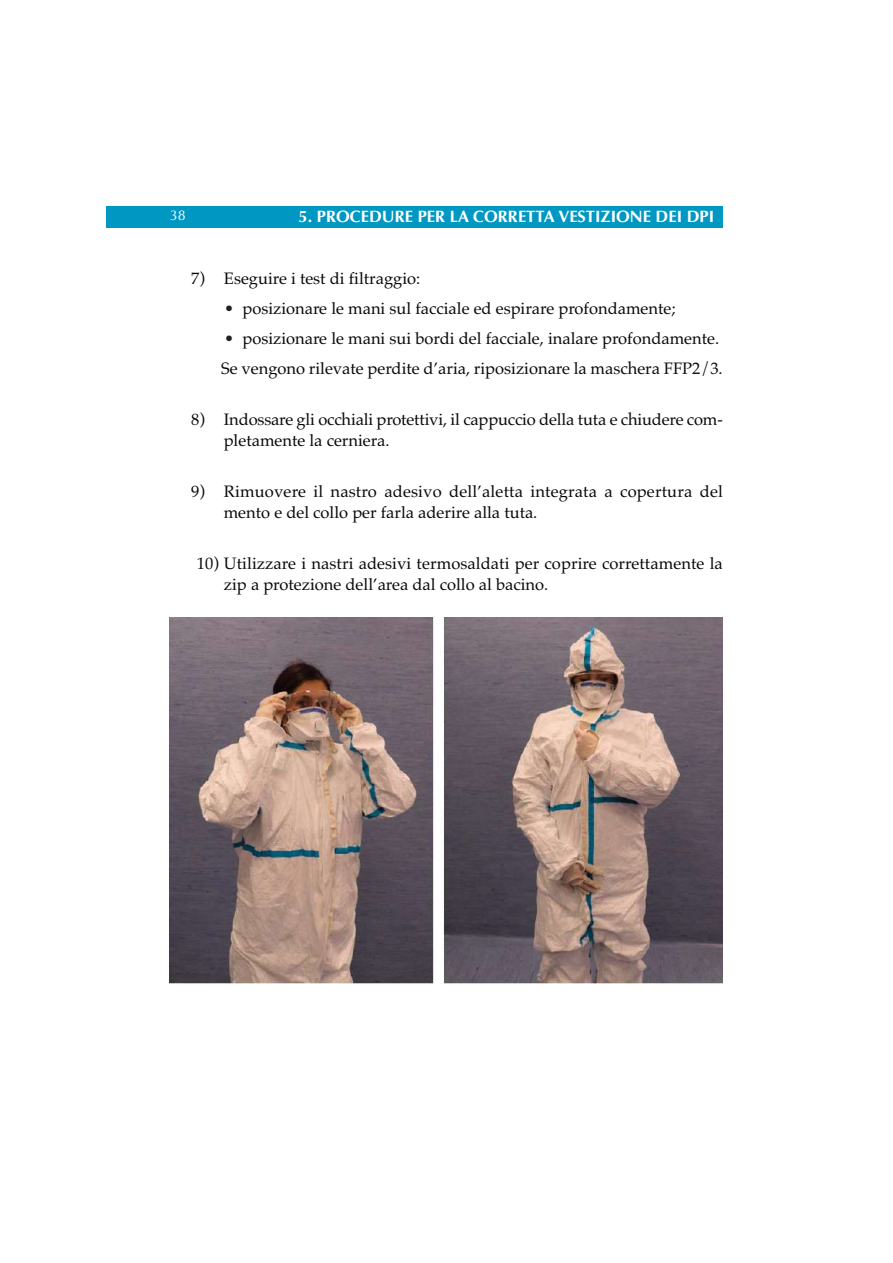
<style>
.page{position:relative;width:893px;height:1263px;background:#fff}
.page>*{position:absolute;margin:0;border:0;box-sizing:border-box;transform-origin:0 0}
.t1{font:16.5px/21px "Palatino";color:#0a0707}
.t2{font:700 16.5px "Optima";color:#fff}
.t3{font:14.25px "Optima";color:#fff}
.s1{color:#231f20}
</style>
<div class="page">
<div style="left:106px;top:206px;width:617px;height:21px;background:#0098c2"></div>
<img style="left:170px;top:618px;width:553px;height:365px">
<p class="t3" style="left:170px;top:210px;width:17px">38</p>
<p class="t2" style="left:298px;top:210px;width:417px">5. PROCEDURE PER LA CORRETTA VESTIZIONE DEI DPI</p>
<p class="t1" style="left:191px;top:269px;width:231px">7) Eseguire i test di filtraggio:</p>
<p class="t1" style="left:224px;top:299px;width:453px"><span class="s1">•</span> posizionare le mani sul facciale ed espirare profondamente;</p>
<p class="t1" style="left:221px;top:325px;width:503px;line-height:30px"><span class="s1">•</span> posizionare le mani sui bordi del facciale, inalare profondamente.<br>Se vengono rilevate perdite d’aria, riposizionare la maschera FFP2/3.</p>
<p class="t1" style="left:224px;top:410px;width:501px;text-indent:-33px">8) Indossare gli occhiali protettivi, il cappuccio della tuta e chiudere com&shy;pletamente la cerniera.</p>
<p class="t1" style="left:224px;top:482px;width:501px;text-indent:-33px">9) Rimuovere il nastro adesivo dell’aletta integrata a copertura del mento e del collo per farla aderire alla tuta.</p>
<p class="t1" style="left:224px;top:554px;width:500px;text-indent:-27px">10) Utilizzare i nastri adesivi termosaldati per coprire correttamente la zip a protezione dell’area dal collo al bacino.</p>
</div>
